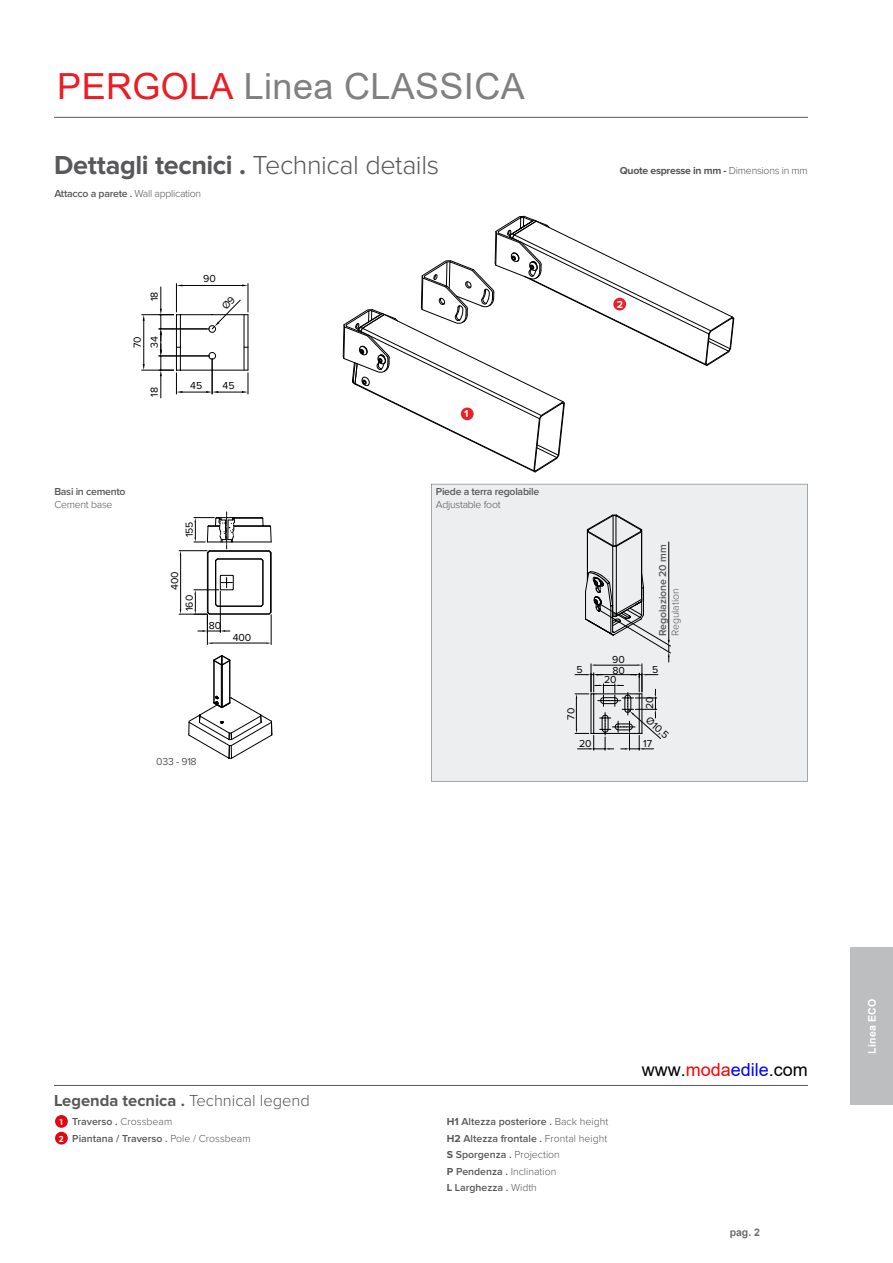
<style>
.page{position:relative;width:893px;height:1263px;background:#fff}
.page>*{position:absolute;margin:0;border:0;box-sizing:border-box;transform-origin:0 0}
.t1{font:36px "Arial";letter-spacing:.01em;color:#808080}
.t2{font:700 27px "Proxima Nova";letter-spacing:-.015em;color:#58585b}
.t3{font:18px "Arial";color:#000}
.t4{font:700 16.5px "Proxima Nova";color:#58585b}
.t5{font:700 12px/16.8px "Delicious";color:#fff}
.t6{font:600 10.5px/16.5px "Proxima Nova";color:#58585b}
.t7{font:600 10.5px "Proxima Nova";letter-spacing:-.025em;color:#58585b}
.t8{font:10.5px "Proxima Nova";color:#000}
.t9{font:700 10.5px "Proxima Nova";letter-spacing:-.025em;color:#58585b}
.t10{font:300 10.5px "Proxima Nova";letter-spacing:-.025em;color:#58585b}
.t11{font:600 10.5px "Proxima Nova";letter-spacing:-.01em;color:#58595b}
.t12{font:300 10.5px "Proxima Nova";letter-spacing:-.01em;color:#58595b}
.t13{font:700 10.5px "Arial";letter-spacing:.025em;color:#fff}
.t14{font:10.5px "Proxima Nova";letter-spacing:-.025em;color:#58585b}
.t15{font:700 10.5px "Arial";color:#6d6e71}
.t16{font:700 10.5px "Proxima Nova";color:#fff}
.s1{color:#ed1b23}
.s2{font-weight:300}
.s3{font-weight:700}
.s4{color:#f00}
.s5{color:#00f}
</style>
<div class="page">
<div style="left:850px;top:947px;width:43px;height:158px;background:#bcbec0"></div>
<div style="left:431px;top:484px;width:377px;height:297px;background:#edeeef"></div>
<svg style="left:179px;top:511px;width:93px;height:133px"></svg>
<svg style="left:188px;top:655px;width:84px;height:104px"></svg>
<svg style="left:575px;top:514px;width:96px;height:236px;background:#d0d1d2"></svg>
<hr style="left:142px;top:370px;width:32px;height:1px;background:#000">
<hr style="left:142px;top:314px;width:32px;height:1px;background:#000">
<hr style="left:143px;top:321px;width:1px;height:43px;background:#000">
<svg style="left:343px;top:216px;width:391px;height:256px"></svg>
<div style="left:461px;top:407px;width:13px;height:13px;background:#ec1e26;border-radius:50%"></div>
<div style="left:613px;top:298px;width:13px;height:12px;background:#ec1e26;border-radius:50%"></div>
<hr style="left:54px;top:117px;width:754px;height:1px;background:#58585b">
<hr style="left:54px;top:1085px;width:754px;height:1px;background:#58585b">
<div style="left:55px;top:1115px;width:13px;height:13px;background:#e30512;border-radius:50%"></div>
<div style="left:55px;top:1132px;width:13px;height:12px;background:#e30512;border-radius:50%"></div>
<svg style="left:159px;top:284px;width:90px;height:114px"></svg>
<h1 class="t1" style="left:57px;top:61px;width:469px"><span class="s1">PERGOLA</span> Linea CLASSICA</h1>
<h2 class="t2" style="left:54px;top:153px;width:387px">Dettagli tecnici . <span class="s2">Technical details</span></h2>
<p class="t7" style="left:54px;top:189px;width:148px">Attacco a parete . <span class="s2">Wall application</span></p>
<p class="t9" style="left:620px;top:166px;width:190px">Quote espresse in mm - <span class="s2">Dimensions in mm</span></p>
<p class="t8" style="left:150px;top:301px;width:11px;rotate:-90deg">18</p>
<p class="t8" style="left:132px;top:348px;width:13px;rotate:-90deg">70</p>
<p class="t8" style="left:150px;top:348px;width:13px;rotate:-90deg">34</p>
<p class="t8" style="left:150px;top:397px;width:11px;rotate:-90deg">18</p>
<p class="t8" style="left:203px;top:274px;width:14px">90</p>
<p class="t8" style="left:190px;top:381px;width:14px">45</p>
<p class="t8" style="left:223px;top:381px;width:14px">45</p>
<p class="t7" style="left:54px;top:487px;width:73px">Basi in cemento</p>
<p class="t10" style="left:54px;top:500px;width:60px">Cement base</p>
<p class="t8" style="left:185px;top:537px;width:17px;rotate:-90deg">155</p>
<p class="t8" style="left:170px;top:590px;width:20px;rotate:-90deg">400</p>
<p class="t8" style="left:185px;top:611px;width:18px;rotate:-90deg">160</p>
<p class="t8" style="left:209px;top:620px;width:14px">80</p>
<p class="t8" style="left:233px;top:633px;width:20px">400</p>
<p class="t14" style="left:156px;top:757px;width:42px">033 - 918</p>
<p class="t16" style="left:617px;top:299px;width:8px">2</p>
<p class="t16" style="left:464px;top:409px;width:6px">1</p>
<p class="t7" style="left:436px;top:487px;width:105px">Piede a terra regolabile</p>
<p class="t10" style="left:436px;top:500px;width:66px">Adjustable foot</p>
<p class="t8" style="left:612px;top:655px;width:14px">90</p>
<p class="t11" style="left:658px;top:636px;width:93px;rotate:-90deg">Regolazione 20 mm</p>
<p class="t12" style="left:671px;top:636px;width:49px;rotate:-90deg">Regulation</p>
<p class="t8" style="left:576px;top:664px;width:8px">5</p>
<p class="t8" style="left:612px;top:666px;width:14px">80</p>
<p class="t8" style="left:652px;top:664px;width:8px">5</p>
<p class="t8" style="left:604px;top:675px;width:14px">20</p>
<p class="t8" style="left:645px;top:709px;width:14px;rotate:-90deg">20</p>
<p class="t8" style="left:651px;top:715px;width:28px;rotate:42deg">Ø10,5</p>
<p class="t8" style="left:566px;top:720px;width:13px;rotate:-90deg">70</p>
<p class="t8" style="left:579px;top:738px;width:14px">20</p>
<p class="t8" style="left:643px;top:738px;width:10px">17</p>
<h3 class="t4" style="left:54px;top:1092px;width:257px">Legenda tecnica . <span class="s2">Technical legend</span></h3>
<p class="t5" style="left:58px;top:1112px;width:7px">1<br>2</p>
<p class="t6" style="left:72px;top:1114px;width:180px">Traverso . <span class="s2">Crossbeam<br></span>Piantana / Traverso . <span class="s2">Pole / Crossbeam</span></p>
<p class="t6" style="left:447px;top:1114px;width:163px"><span class="s3">H1</span> Altezza posteriore . <span class="s2">Back height<br></span><span class="s3">H2</span> Altezza frontale . <span class="s2">Frontal height<br></span><span class="s3">S</span> Sporgenza . <span class="s2">Projection<br></span><span class="s3">P</span> Pendenza . <span class="s2">I nclination<br></span><span class="s3">L</span> Larghezza . <span class="s2">Width</span></p>
<h3 class="t3" style="left:642px;top:1058px;width:168px">www.<span class="s4">moda</span><span class="s5">edile</span>.com</h3>
<p class="t15" style="left:730px;top:1224px;width:32px">pag. 2</p>
<p class="t13" style="left:865px;top:1054px;width:56px;rotate:-90deg">Linea ECO</p>
</div>
